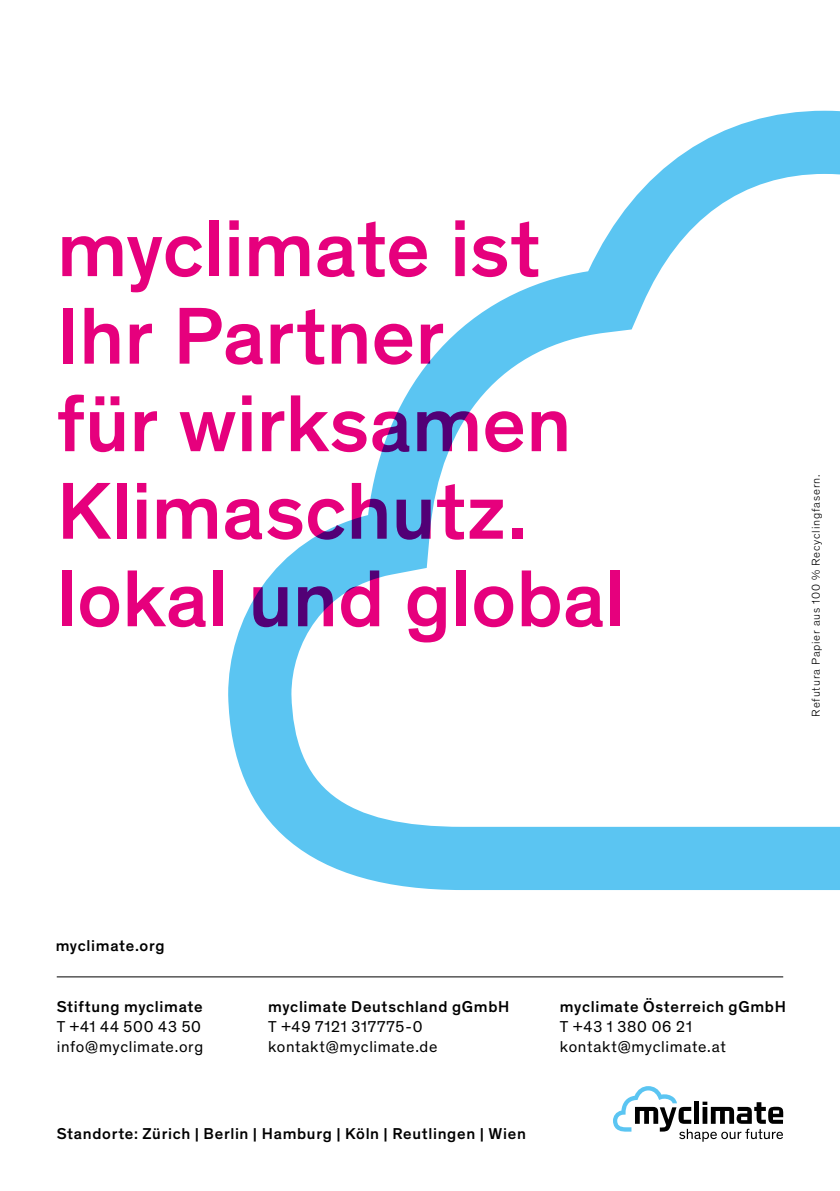
<style>
.page{position:relative;width:840px;height:1191px;background:#fff}
.page>*{position:absolute;margin:0;border:0;box-sizing:border-box;transform-origin:0 0}
.t1{font:500 82px/87.6px "Theinhardt";color:#e6007d}
.Grundtext_klein_Titel{font:500 16px "Theinhardt";letter-spacing:.04em;color:#000}
.Grundtext_klein{font:16px/20px "Theinhardt";letter-spacing:.04em;color:#000}
.Grundtext_klein_Titel-2{font:16px/20px "Theinhardt";letter-spacing:.04em;color:#000}
.Grundtext_klein-2{font:500 16px "Theinhardt";letter-spacing:.04em;color:#000}
.Info_Print{font:300 11.6px "Theinhardt";letter-spacing:.07em;color:#000}
</style>
<div class="page">
<svg style="left:228px;top:111px;width:611px;height:779px"></svg>
<svg style="left:613px;top:1086px;width:169px;height:55px"></svg>
<hr style="left:57px;top:976px;width:725px;height:1px;background:#000">
<h1 class="t1" style="left:57px;top:199px;width:570px">myclimate ist<br>Ihr Partner<br>für wirksamen<br>Klimaschutz. lokal und global</h1>
<p class="Info_Print" style="left:807px;top:716px;width:244px;rotate:-90deg">Refutura Papier aus 100 % Recyclingfasern.</p>
<p class="Grundtext_klein-2" style="left:56px;top:934px;width:110px">myclimate.org</p>
<p class="Grundtext_klein_Titel" style="left:57px;top:994px;width:147px">Stiftung myclimate</p>
<p class="Grundtext_klein" style="left:57px;top:1015px;width:148px">T +41 44 500 43 50 info@myclimate.org</p>
<p class="Grundtext_klein_Titel" style="left:268px;top:994px;width:243px">myclimate Deutschland gGmbH</p>
<p class="Grundtext_klein" style="left:268px;top:1015px;width:171px">T +49 7121 317775-0 kontakt@myclimate.de</p>
<p class="Grundtext_klein_Titel" style="left:57px;top:1121px;width:470px">Standorte: Zürich | Berlin | Hamburg | Köln | Reutlingen | Wien</p>
<p class="Grundtext_klein_Titel" style="left:559px;top:994px;width:227px">myclimate Österreich gGmbH</p>
<p class="Grundtext_klein_Titel-2" style="left:559px;top:1015px;width:167px">T +43 1 380 06 21 kontakt@myclimate.at</p>
</div>
